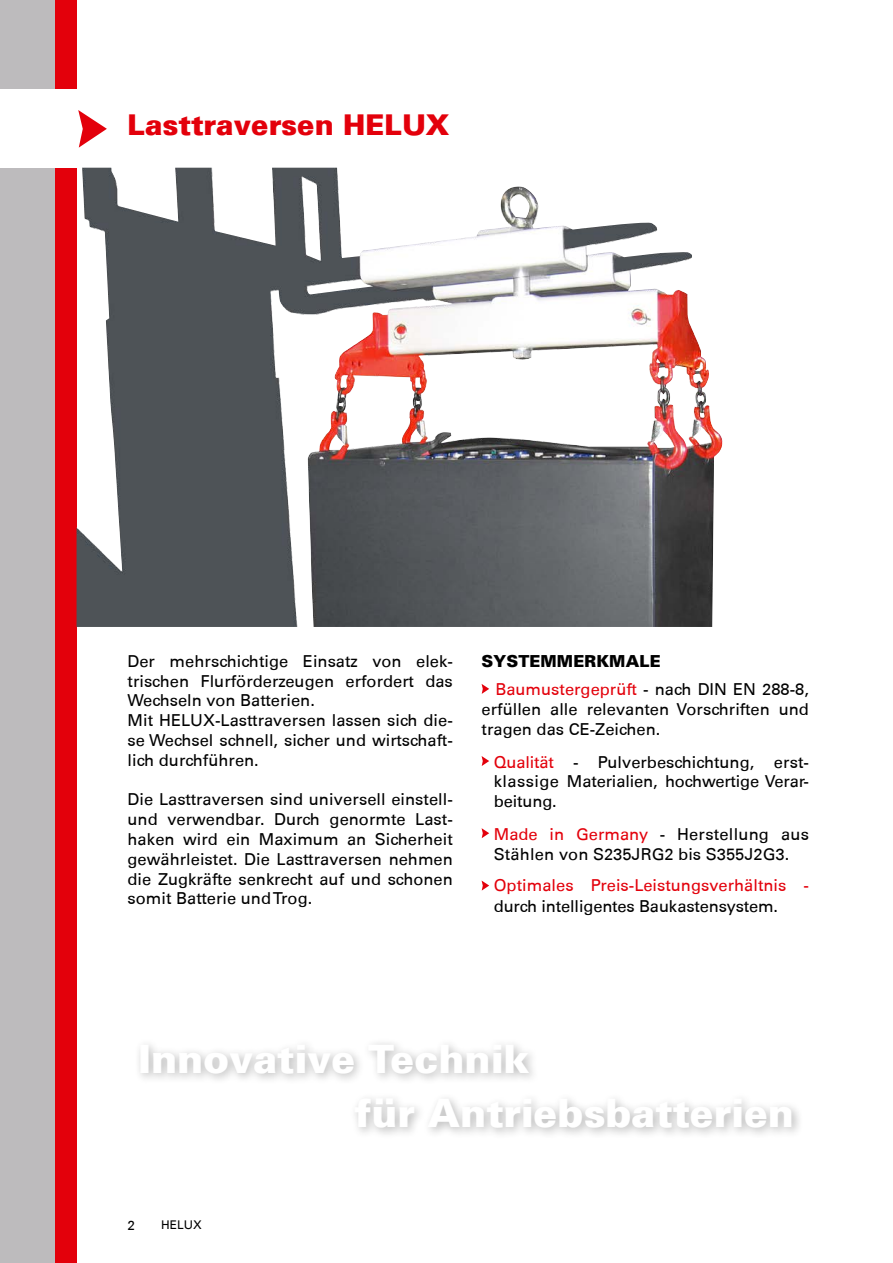
<style>
.page{position:relative;width:893px;height:1263px;background:#fff}
.page>*{position:absolute;margin:0;border:0;box-sizing:border-box;transform-origin:0 0}
.t1{font:900 39px/54px "Univers";color:#fff}
.t2{font:900 28.5px "Univers";color:#e3000b}
.t3{font:16.5px/19.8px "Univers 55 Roman";color:#000;text-align:justify}
.t4{font:16.5px "Univers 55 Roman";color:#e3000b}
.t5{font:900 16.5px "Univers";color:#000}
.t6{font:13.5px "Univers 55 Roman";color:#000}
.t7{font:12px "Univers 55 Roman";color:#000}
.s1{color:#e3000b}
</style>
<div class="page">
<div style="left:0;top:0;width:55px;height:1263px;background:#bdbbbd"></div>
<div style="left:55px;top:0;width:22px;height:1263px;background:#e3000b"></div>
<div style="left:0;top:90px;width:102px;height:78px;background:#fff"></div>
<svg style="left:78px;top:110px;width:29px;height:38px"></svg>
<img style="left:77px;top:168px;width:646px;height:459px">
<div style="left:134px;top:1038px;width:670px;height:102px;background:#000;opacity:.28"></div>
<svg style="left:482px;top:684px;width:7px;height:10px"></svg>
<svg style="left:482px;top:756px;width:7px;height:10px"></svg>
<svg style="left:482px;top:828px;width:7px;height:10px"></svg>
<svg style="left:482px;top:881px;width:7px;height:9px"></svg>
<h2 class="t2" style="left:128px;top:106px;width:324px">Lasttraversen HELUX</h2>
<p class="t3" style="left:128px;top:651px;width:327px;text-align:left">Der mehrschichtige Einsatz von elek&shy;trischen Flurförderzeugen erfordert das Wechseln von Batterien.<br>Mit HELUX-Lasttraversen lassen sich die&shy;se Wechsel schnell, sicher und wirtschaft&shy;lich durchführen.</p>
<p class="t3" style="left:128px;top:790px;width:327px">Die Lasttraversen sind universell einstell&shy;und verwendbar. Durch genormte Last&shy;haken wird ein Maximum an Sicherheit gewährleistet. Die Lasttraversen nehmen die Zugkräfte senkrecht auf und schonen somit Batterie und Trog.</p>
<p class="t5" style="left:482px;top:650px;width:181px">SYSTEMMERKMALE</p>
<p class="t3" style="left:482px;top:680px;width:329px;text-indent:14px"><span class="s1">Baumustergeprüft</span> - nach DIN EN 288-8, erfüllen alle relevanten Vorschriften und tragen das CE-Zeichen.</p>
<p class="t3" style="left:494px;top:752px;width:317px"><span class="s1">Qualität</span> - Pulverbeschichtung, erst&shy;klassige Materialien, hochwertige Verar&shy;beitung.</p>
<p class="t3" style="left:494px;top:824px;width:317px"><span class="s1">Made in Germany</span> - Herstellung aus<br>Stählen von S235JRG2 bis S355J2G3.</p>
<p class="t4" style="left:494px;top:875px;width:317px">Optimales Preis-Leistungsverhältnis -</p>
<p class="t3" style="left:494px;top:896px;width:286px">durch intelligentes Baukastensystem.</p>
<h1 class="t1" style="left:354px;top:1030px;width:441px;text-indent:-216px">Innovative Technik<br>für Antriebsbatterien</h1>
<p class="t6" style="left:128px;top:1217px;width:9px">2</p>
<p class="t7" style="left:161px;top:1217px;width:42px">HELUX</p>
</div>
